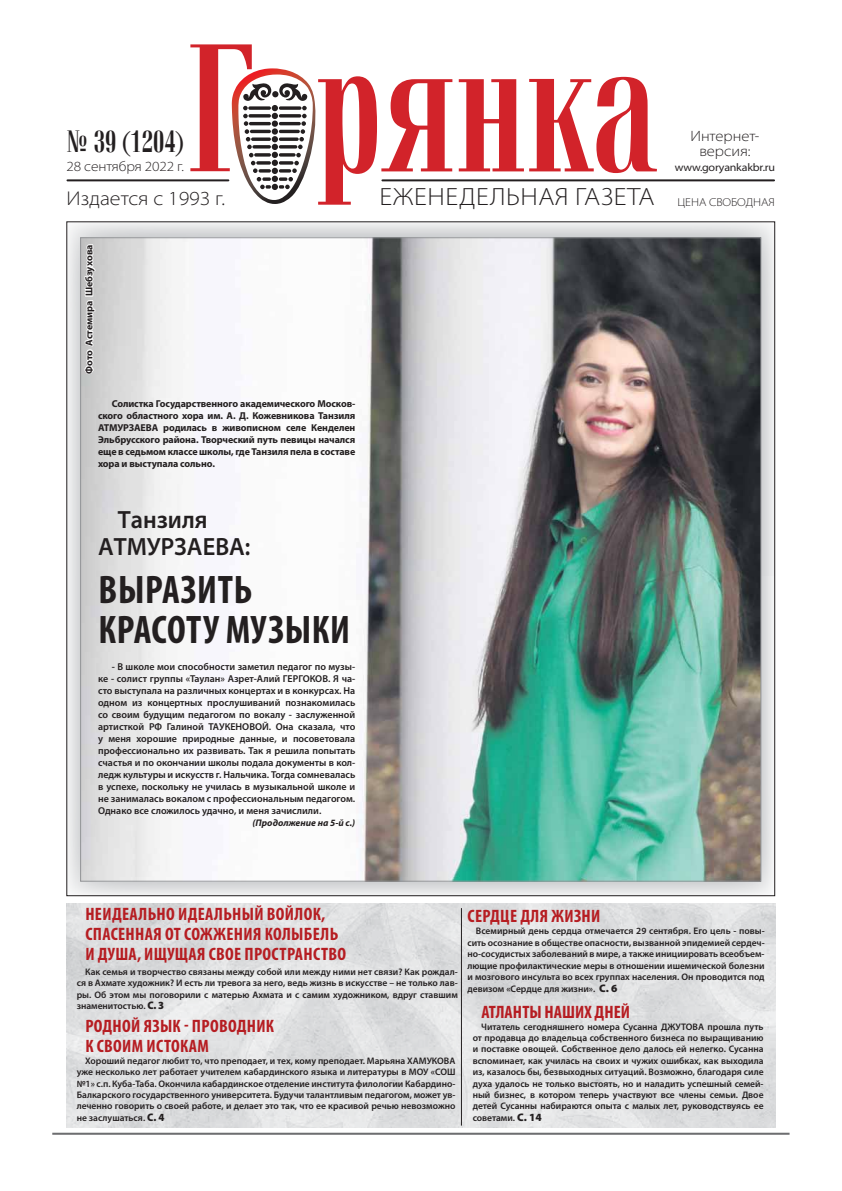
<style>
.page{position:relative;width:842px;height:1191px;background:#fff}
.page>*{position:absolute;margin:0;border:0;box-sizing:border-box;transform-origin:0 0}
.t1{font:700 condensed 40px/40px "Myriad Pro";letter-spacing:.02em;color:#231f20}
.t2{font:700 30px "Vetren";color:#231f20}
.t3{font:300 semi-expanded 25px "Myriad Pro";letter-spacing:.02em;color:#231f20}
.t4{font:600 semi-expanded 25px/27px "Myriad Pro";color:#231f20;scale:.9 1}
.t5{font:300 semi-expanded 20px "Myriad Pro";color:#231f20}
.t6{font:700 condensed 18px/20px "Myriad Pro";letter-spacing:.02em;color:#b61d22}
.t7{font:300 semi-expanded 15px/15px "Myriad Pro";color:#231f20;text-align:center}
.t8{font:300 semi-expanded 14px "Myriad Pro";letter-spacing:-.01em;color:#231f20}
.t9{font:300 semi-expanded 11.5px "Myriad Pro";color:#231f20}
.t10{font:semi-expanded 11px "Myriad Pro";letter-spacing:-.02em;color:#231f20}
.t11{font:600 10px/12px "Myriad Pro";color:#231f20;text-align:justify}
.t12{font:700 10px/12px "Myriad Pro";letter-spacing:-.01em;color:#231f20;text-align:justify}
.t13{font:italic 700 9.6px "Myriad Pro";color:#231f20}
.t14{font:600 9.5px/11.4px "Myriad Pro";color:#231f20;text-align:justify}
.s1{font-weight:900;font-size:11px}
</style>
<div class="page">
<img style="left:68px;top:223px;width:705px;height:671px">
<img style="left:82px;top:240px;width:677px;height:639px">
<hr style="left:67px;top:179px;width:161px;height:2px;background:#231f20">
<hr style="left:382px;top:179px;width:392px;height:2px;background:#231f20">
<svg style="left:459px;top:77px;width:198px;height:96px"></svg>
<svg style="left:190px;top:44px;width:262px;height:161px"></svg>
<hr style="left:52px;top:1133px;width:738px;height:2px;background:#6d6e70">
<img style="left:66px;top:904px;width:709px;height:224px">
<hr style="left:461px;top:908px;width:1px;height:218px;background:#231f20">
<svg style="left:83px;top:243px;width:13px;height:131px"></svg>
<h2 class="t2" style="left:66px;top:130px;width:119px">¹ 39 (1204)</h2>
<h3 class="t8" style="left:66px;top:158px;width:119px">28 сентября 2022 г.</h3>
<h3 class="t5" style="left:66px;top:186px;width:160px">Издается с 1993 г.</h3>
<h3 class="t3" style="left:380px;top:182px;width:276px">ЕЖЕНЕДЕЛЬНАЯ ГАЗЕТА</h3>
<p class="t12" style="left:83px;top:374px;width:130px;rotate:-90deg">Фото Астемира Шебзухова</p>
<p class="t12" style="left:98px;top:398px;width:259px;text-indent:14px">Солистка Государственного академического Москов&shy;ского областного хора им. А. Д. Кожевникова Танзиля АТМУРЗАЕВА родилась в живописном селе Кенделен Эльбрусского района. Творческий путь певицы начался еще в седьмом классе школы, где Танзиля пела в составе хора и выступала сольно.</p>
<h3 class="t4" style="left:98px;top:505px;width:171px;text-indent:20px">Танзиля<br>АТМУРЗАЕВА:</h3>
<h1 class="t1" style="left:98px;top:569px;width:253px">ВЫРАЗИТЬ<br>КРАСОТУ МУЗЫКИ</h1>
<p class="t11" style="left:98px;top:661px;width:259px;text-indent:14px">- В школе мои способности заметил педагог по музы&shy;ке - солист группы «Таулан» Азрет-Алий ГЕРГОКОВ. Я ча&shy;сто выступала на различных концертах и в конкурсах. На одном из концертных прослушиваний познакомилась со своим будущим педагогом по вокалу - заслуженной артисткой РФ Галиной ТАУКЕНОВОЙ. Она сказала, что у меня хорошие природные данные, и посоветовала профессионально их развивать. Так я решила попытать счастья и по окончании школы подала документы в кол&shy;ледж культуры и искусств г. Нальчика. Тогда сомневалась в успехе, поскольку не училась в музыкальной школе и не занималась вокалом с профессиональным педагогом.<br>Однако все сложилось удачно, и меня зачислили.</p>
<p class="t13" style="left:253px;top:817px;width:104px">(Продолжение на 5-й с.)</p>
<h3 class="t7" style="left:690px;top:128px;width:71px">Интернет&shy;версия:</h3>
<p class="t10" style="left:675px;top:161px;width:102px">www.goryankakbr.ru</p>
<p class="t9" style="left:677px;top:195px;width:99px">ЦЕНА СВОБОДНАЯ</p>
<h3 class="t6" style="left:85px;top:904px;width:262px">НЕИДЕАЛЬНО ИДЕАЛЬНЫЙ ВОЙЛОК,<br>СПАСЕННАЯ ОТ СОЖЖЕНИЯ КОЛЫБЕЛЬ<br>И ДУША, ИЩУЩАЯ СВОЕ ПРОСТРАНСТВО</h3>
<h3 class="t6" style="left:468px;top:905px;width:134px">СЕРДЦЕ ДЛЯ ЖИЗНИ</h3>
<p class="t14" style="left:77px;top:966px;width:383px;text-indent:9px">Как семья и творчество связаны между собой или между ними нет связи? Как рождал&shy;ся в Ахмате художник? И есть ли тревога за него, ведь жизнь в искусстве – не только лав&shy;ры. Об этом мы поговорили с матерью Ахмата и с самим художником, вдруг ставшим знаменитостью. <span class="s1">С. 3</span></p>
<h3 class="t6" style="left:85px;top:1016px;width:190px">РОДНОЙ ЯЗЫК - ПРОВОДНИК<br>К СВОИМ ИСТОКАМ</h3>
<p class="t14" style="left:77px;top:1055px;width:380px;text-indent:9px">Хороший педагог любит то, что преподает, и тех, кому преподает. Марьяна ХАМУКОВА уже несколько лет работает учителем кабардинского языка и литературы в МОУ «СОШ №1» с.п. Куба-Таба. Окончила кабардинское отделение института филологии Кабардино-Балкарского государственного университета. Будучи талантливым педагогом, может ув&shy;леченно говорить о своей работе, и делает это так, что ее красивой речью невозможно не заслушаться. <span class="s1">С. 4</span></p>
<p class="t14" style="left:467px;top:925px;width:299px;text-indent:9px">Всемирный день сердца отмечается 29 сентября. Его цель - повы&shy;сить осознание в обществе опасности, вызванной эпидемией сердеч&shy;но-сосудистых заболеваний в мире, а также инициировать всеобъем&shy;лющие профилактические меры в отношении ишемической болезни и мозгового инсульта во всех группах населения. Он проводится под девизом «Сердце для жизни». <span class="s1">С. 6</span></p>
<h3 class="t6" style="left:481px;top:1002px;width:150px">АТЛАНТЫ НАШИХ ДНЕЙ</h3>
<p class="t14" style="left:473px;top:1021px;width:292px;text-indent:9px">Читатель сегодняшнего номера Сусанна ДЖУТОВА прошла путь от продавца до владельца собственного бизнеса по выращиванию и поставке овощей. Собственное дело далось ей нелегко. Сусанна вспоминает, как училась на своих и чужих ошибках, как выходила из, казалось бы, безвыходных ситуаций. Возможно, благодаря силе духа удалось не только выстоять, но и наладить успешный семей&shy;ный бизнес, в котором теперь участвуют все члены семьи. Двое детей Сусанны набираются опыта с малых лет, руководствуясь ее советами. <span class="s1">С. 14</span></p>
</div>
